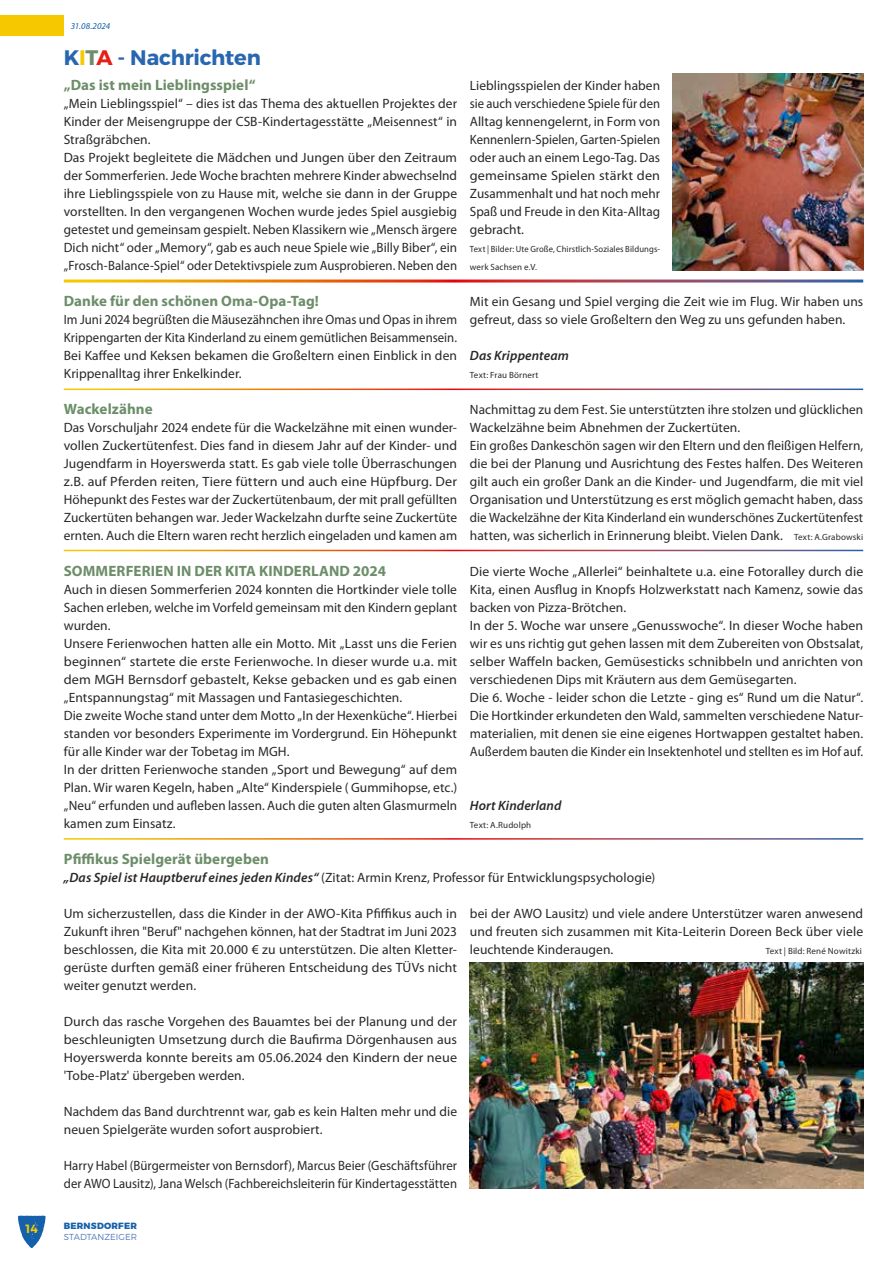
<style>
.page{position:relative;width:893px;height:1263px;background:#fff}
.page>*{position:absolute;margin:0;border:0;box-sizing:border-box;transform-origin:0 0}
.t1{font:700 21px "Montserrat";letter-spacing:-.015em;color:#2966b0}
.t2{font:700 15px "Myriad Pro";letter-spacing:.005em;color:#6c8e69}
.t3{font:13.5px/18px "Myriad Pro";letter-spacing:.005em;color:#282827}
.t4{font:13.5px/18px "Myriad Pro";letter-spacing:.005em;color:#282827;text-align:justify;scale:.95 1}
.t5{font:italic 600 13.5px "Myriad Pro";letter-spacing:.01em;color:#282827}
.t6{font:600 12px "Montserrat";color:#f6ca00}
.t7{font:9px/18px "Myriad Pro";letter-spacing:.02em;color:#282827;scale:.96 1}
.t8{font:9px "Myriad Pro";letter-spacing:.02em;color:#282827}
.t9{font:800 9px "Montserrat";letter-spacing:.025em;color:#1560ab}
.t10{font:italic 9px "Myriad Pro";letter-spacing:-.01em;color:#1560ab}
.t11{font:300 8.7px "Montserrat";color:#537abd}
.s1{color:#f6ca00}
.s2{color:#6c8e69}
.s3{color:#e42018}
.s4{font-size:9px}
.s5{font-weight:600;font-style:italic}
</style>
<div class="page">
<svg style="left:18px;top:1215px;width:28px;height:33px"></svg>
<div style="left:0;top:15px;width:64px;height:21px;background:#f5c800"></div>
<img style="left:673px;top:73px;width:190px;height:197px">
<img style="left:470px;top:962px;width:393px;height:226px">
<p class="t10" style="left:71px;top:20px;width:41px">31.08.2024</p>
<h1 class="t1" style="left:64px;top:45px;width:199px">K<span class="s1">I</span><span class="s2">T</span><span class="s3">A</span> - Nachrichten</h1>
<p class="t2" style="left:64px;top:75px;width:193px">„Das ist mein Lieblingsspiel“</p>
<p class="t3" style="left:64px;top:94px;width:395px">„Mein Lieblingsspiel“ – dies ist das Thema des aktuellen Projektes der Kinder der Meisengruppe der CSB-Kindertagesstätte „Meisennest“ in Straßgräbchen.<br>Das Projekt begleitete die Mädchen und Jungen über den Zeitraum der Sommerferien. Jede Woche brachten mehrere Kinder abwechselnd ihre Lieblingsspiele von zu Hause mit, welche sie dann in der Gruppe vorstellten. In den vergangenen Wochen wurde jedes Spiel ausgiebig getestet und gemeinsam gespielt. Neben Klassikern wie „Mensch ärgere Dich nicht“ oder „Memory“, gab es auch neue Spiele wie „Billy Biber“, ein „Frosch-Balance-Spiel“ oder Detektivspiele zum Ausprobieren. Neben den</p>
<p class="t2" style="left:64px;top:291px;width:257px">Danke für den schönen Oma-Opa-Tag!</p>
<p class="t4" style="left:64px;top:310px;width:416px">Im Juni 2024 begrüßten die Mäusezähnchen ihre Omas und Opas in ihrem Krippengarten der Kita Kinderland zu einem gemütlichen Beisammensein.<br>Bei Kaffee und Keksen bekamen die Großeltern einen Einblick in den Krippenalltag ihrer Enkelkinder.</p>
<p class="t2" style="left:64px;top:399px;width:90px">Wackelzähne</p>
<p class="t3" style="left:64px;top:418px;width:395px;text-align:justify">Das Vorschuljahr 2024 endete für die Wackelzähne mit einen wunder&shy;vollen Zuckertütenfest. Dies fand in diesem Jahr auf der Kinder- und Jugendfarm in Hoyerswerda statt. Es gab viele tolle Überraschungen z.B. auf Pferden reiten, Tiere füttern und auch eine Hüpfburg. Der Höhepunkt des Festes war der Zuckertütenbaum, der mit prall gefüllten Zuckertüten behangen war. Jeder Wackelzahn durfte seine Zuckertüte ernten. Auch die Eltern waren recht herzlich eingeladen und kamen am</p>
<p class="t2" style="left:64px;top:561px;width:324px">SOMMERFERIEN IN DER KITA KINDERLAND 2024</p>
<p class="t3" style="left:64px;top:580px;width:395px">Auch in diesen Sommerferien 2024 konnten die Hortkinder viele tolle Sachen erleben, welche im Vorfeld gemeinsam mit den Kindern geplant wurden.<br>Unsere Ferienwochen hatten alle ein Motto. Mit „Lasst uns die Ferien beginnen“ startete die erste Ferienwoche. In dieser wurde u.a. mit dem MGH Bernsdorf gebastelt, Kekse gebacken und es gab einen „Entspannungstag“ mit Massagen und Fantasiegeschichten.<br>Die zweite Woche stand unter dem Motto „In der Hexenküche“. Hierbei standen vor besonders Experimente im Vordergrund. Ein Höhepunkt für alle Kinder war der Tobetag im MGH.<br>In der dritten Ferienwoche standen „Sport und Bewegung“ auf dem Plan. Wir waren Kegeln, haben „Alte“ Kinderspiele ( Gummihopse, etc.) „Neu“ erfunden und aufleben lassen. Auch die guten alten Glasmurmeln kamen zum Einsatz.</p>
<p class="t3" style="left:470px;top:76px;width:192px;text-align:justify">Lieblingsspielen der Kinder haben sie auch verschiedene Spiele für den Alltag kennengelernt, in Form von Kennenlern-Spielen, Garten-Spielen oder auch an einem Lego-Tag. Das gemeinsame Spielen stärkt den Zusammenhalt und hat noch mehr Spaß und Freude in den Kita-Alltag gebracht.</p>
<p class="t7" style="left:470px;top:240px;width:200px">Text | Bilder: Ute Große, Chirstlich-Soziales Bildungs&shy;werk Sachsen e.V.</p>
<p class="t3" style="left:470px;top:292px;width:395px">Mit ein Gesang und Spiel verging die Zeit wie im Flug. Wir haben uns gefreut, dass so viele Großeltern den Weg zu uns gefunden haben.</p>
<p class="t5" style="left:470px;top:347px;width:101px">Das Krippenteam</p>
<p class="t8" style="left:470px;top:369px;width:70px">Text: Frau Börnert</p>
<p class="t3" style="left:470px;top:400px;width:395px">Nachmittag zu dem Fest. Sie unterstützten ihre stolzen und glücklichen Wackelzähne beim Abnehmen der Zuckertüten.<br>Ein großes Dankeschön sagen wir den Eltern und den fleißigen Helfern, die bei der Planung und Ausrichtung des Festes halfen. Des Weiteren gilt auch ein großer Dank an die Kinder- und Jugendfarm, die mit viel Organisation und Unterstützung es erst möglich gemacht haben, dass die Wackelzähne der Kita Kinderland ein wunderschönes Zuckertütenfest hatten, was sicherlich in Erinnerung bleibt. Vielen Dank. <span class="s4">Text: A.Grabowski</span></p>
<p class="t3" style="left:470px;top:562px;width:395px">Die vierte Woche „Allerlei“ beinhaltete u.a. eine Fotoralley durch die Kita, einen Ausflug in Knopfs Holzwerkstatt nach Kamenz, sowie das backen von Pizza-Brötchen.<br>In der 5. Woche war unsere „Genusswoche“. In dieser Woche haben wir es uns richtig gut gehen lassen mit dem Zubereiten von Obstsalat, selber Waffeln backen, Gemüsesticks schnibbeln und anrichten von verschiedenen Dips mit Kräutern aus dem Gemüsegarten.<br>Die 6. Woche - leider schon die Letzte - ging es“ Rund um die Natur“.<br>Die Hortkinder erkundeten den Wald, sammelten verschiedene Natur&shy;materialien, mit denen sie eine eigenes Hortwappen gestaltet haben.<br>Außerdem bauten die Kinder ein Insektenhotel und stellten es im Hof auf.</p>
<p class="t5" style="left:470px;top:797px;width:93px">Hort Kinderland</p>
<p class="t8" style="left:470px;top:819px;width:63px">Text: A.Rudolph</p>
<p class="t2" style="left:64px;top:849px;width:207px">Pfiffikus Spielgerät übergeben</p>
<p class="t3" style="left:64px;top:868px;width:593px"><span class="s5">„Das Spiel ist Hauptberuf eines jeden Kindes“</span> (Zitat: Armin Krenz, Professor für Entwicklungspsychologie)</p>
<p class="t3" style="left:64px;top:904px;width:395px;text-align:justify">Um sicherzustellen, dass die Kinder in der AWO-Kita Pfiffikus auch in Zukunft ihren "Beruf" nachgehen können, hat der Stadtrat im Juni 2023 beschlossen, die Kita mit 20.000 € zu unterstützen. Die alten Kletter&shy;gerüste durften gemäß einer früheren Entscheidung des TÜVs nicht weiter genutzt werden.</p>
<p class="t3" style="left:64px;top:1012px;width:395px;text-align:justify">Durch das rasche Vorgehen des Bauamtes bei der Planung und der beschleunigten Umsetzung durch die Baufirma Dörgenhausen aus Hoyerswerda konnte bereits am 05.06.2024 den Kindern der neue 'Tobe-Platz' übergeben werden.</p>
<p class="t3" style="left:64px;top:1102px;width:395px">Nachdem das Band durchtrennt war, gab es kein Halten mehr und die neuen Spielgeräte wurden sofort ausprobiert.</p>
<p class="t4" style="left:64px;top:1156px;width:416px">Harry Habel (Bürgermeister von Bernsdorf), Marcus Beier (Geschäftsführer der AWO Lausitz), Jana Welsch (Fachbereichsleiterin für Kindertagesstätten</p>
<p class="t3" style="left:470px;top:904px;width:395px;text-align:justify">bei der AWO Lausitz) und viele andere Unterstützer waren anwesend und freuten sich zusammen mit Kita-Leiterin Doreen Beck über viele leuchtende Kinderaugen.</p>
<p class="t8" style="left:766px;top:945px;width:98px">Text | Bild: René Nowitzki</p>
<p class="t6" style="left:26px;top:1221px;width:14px">14</p>
<p class="t9" style="left:64px;top:1220px;width:75px">BERNSDORFER</p>
<p class="t11" style="left:64px;top:1231px;width:75px">STADTANZEIGER</p>
</div>
